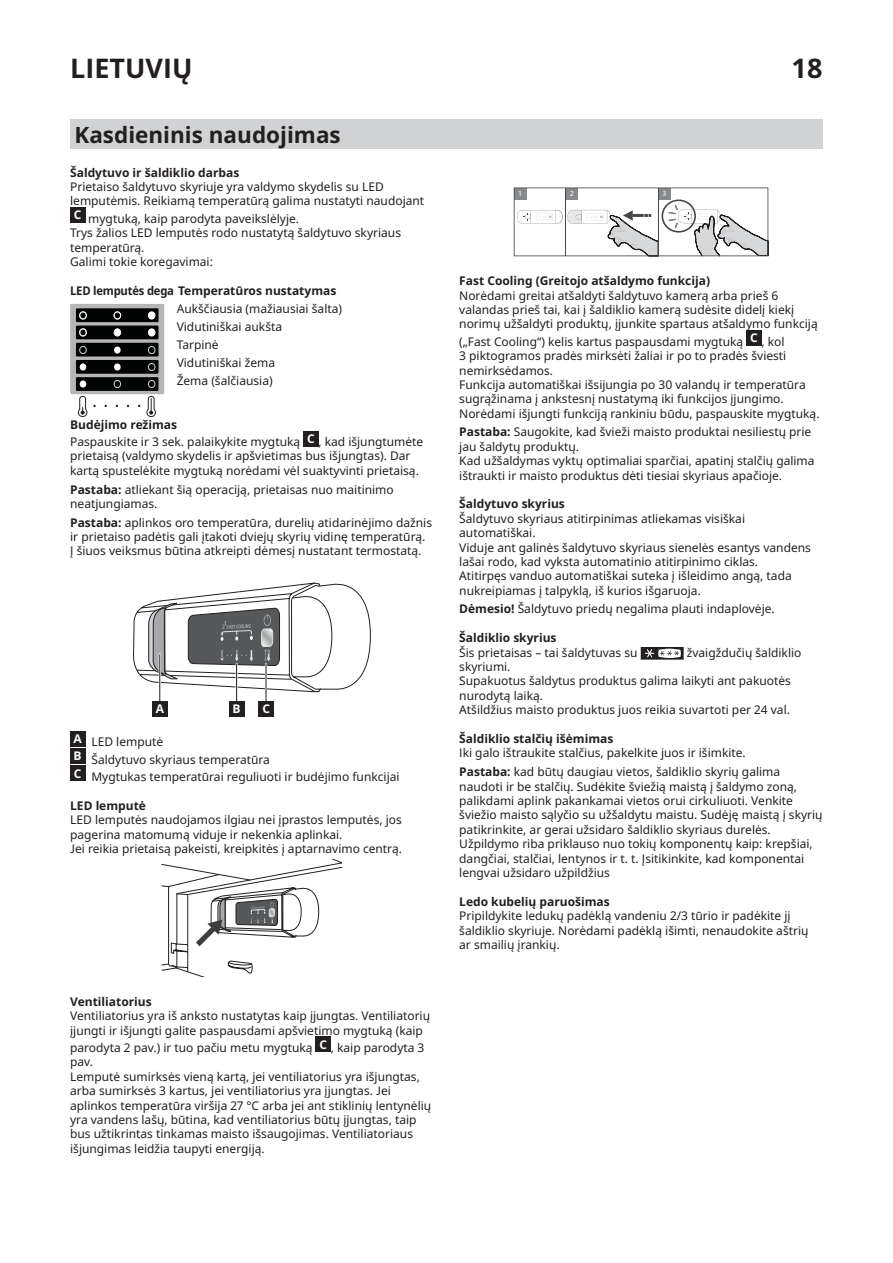
<style>
.page{position:relative;width:893px;height:1263px;background:#fff}
.page>*{position:absolute;margin:0;border:0;box-sizing:border-box;transform-origin:0 0}
.t1{font:700 27px "Noto IKEA Latin";color:#231f20}
.Title15p{font:700 22.5px "Noto IKEA Latin";color:#231f20}
.IK_Body{font:12px/14.4px "Noto IKEA Latin";color:#231f20}
.IK_Body-2{font:700 12px "Noto IKEA Latin";color:#231f20}
.IK_Numbered_BLACK{font:12px "Noto IKEA Latin";color:#231f20}
.IK_Body-3{font:700 12px "Noto IKEA Latin";color:#231f20;scale:.94 1}
.IK_Numeri_bianchi{font:700 12px "Noto IKEA Latin";color:#fff}
.IK_Numbered_BLACK-2{font:700 12px "Noto IKEA Latin";color:#231f20}
.t2{font:7.95px "Myriad Pro";color:#fff}
.s1{font-weight:700}
</style>
<div class="page">
<div style="left:70px;top:119px;width:753px;height:30px;background:#d1d2d4"></div>
<div style="left:70px;top:208px;width:15px;height:15px;background:#231f20"></div>
<div style="left:303px;top:431px;width:15px;height:15px;background:#231f20"></div>
<svg style="left:133px;top:583px;width:238px;height:109px"></svg>
<hr style="left:265px;top:664px;width:2px;height:44px;background:#fff">
<hr style="left:266px;top:664px;width:1px;height:44px;background:#231f20">
<div style="left:259px;top:701px;width:15px;height:15px;background:#231f20"></div>
<hr style="left:235px;top:664px;width:3px;height:44px;background:#fff">
<hr style="left:236px;top:664px;width:1px;height:44px;background:#231f20">
<div style="left:229px;top:701px;width:15px;height:15px;background:#231f20"></div>
<hr style="left:159px;top:654px;width:2px;height:54px;background:#fff">
<hr style="left:159px;top:654px;width:1px;height:54px;background:#231f20">
<div style="left:153px;top:701px;width:15px;height:15px;background:#231f20"></div>
<div style="left:70px;top:731px;width:15px;height:15px;background:#231f20"></div>
<div style="left:70px;top:748px;width:15px;height:15px;background:#231f20"></div>
<div style="left:70px;top:766px;width:15px;height:15px;background:#231f20"></div>
<svg style="left:161px;top:860px;width:181px;height:117px"></svg>
<div style="left:316px;top:1037px;width:15px;height:15px;background:#231f20"></div>
<svg style="left:514px;top:187px;width:254px;height:69px"></svg>
<div style="left:746px;top:331px;width:15px;height:15px;background:#231f20"></div>
<svg style="left:641px;top:647px;width:43px;height:13px"></svg>
<svg style="left:70px;top:304px;width:94px;height:113px"></svg>
<h1 class="t1" style="left:70px;top:49px;width:124px">LIETUVIŲ</h1>
<h1 class="t1" style="left:793px;top:49px;width:32px">18</h1>
<p class="Title15p" style="left:74px;top:119px;width:268px">Kasdieninis naudojimas</p>
<p class="IK_Body-2" style="left:70px;top:164px;width:171px">Šaldytuvo ir šaldiklio darbas</p>
<p class="IK_Body" style="left:70px;top:179px;width:356px">Prietaiso šaldytuvo skyriuje yra valdymo skydelis su LED lemputėmis. Reikiamą temperatūrą galima nustatyti naudojant</p>
<p class="IK_Numeri_bianchi" style="left:74px;top:207px;width:9px">C</p>
<p class="IK_Body" style="left:88px;top:211px;width:212px">mygtuką, kaip parodyta paveikslėlyje.</p>
<p class="IK_Body" style="left:70px;top:225px;width:332px">Trys žalios LED lemputės rodo nustatytą šaldytuvo skyriaus temperatūrą.</p>
<p class="IK_Body" style="left:70px;top:254px;width:144px">Galimi tokie koregavimai:</p>
<p class="IK_Body-3" style="left:70px;top:282px;width:285px">LED lemputės dega Temperatūros nustatymas</p>
<p class="IK_Body" style="left:177px;top:301px;width:167px">Aukščiausia (mažiausiai šalta)</p>
<p class="IK_Body" style="left:177px;top:319px;width:107px">Vidutiniškai aukšta</p>
<p class="IK_Body" style="left:177px;top:337px;width:44px">Tarpinė</p>
<p class="IK_Body" style="left:177px;top:355px;width:100px">Vidutiniškai žema</p>
<p class="IK_Body" style="left:177px;top:373px;width:98px">Žema (šalčiausia)</p>
<p class="IK_Body-2" style="left:70px;top:416px;width:108px">Budėjimo režimas</p>
<p class="IK_Body" style="left:70px;top:434px;width:232px">Paspauskite ir 3 sek. palaikykite mygtuką</p>
<p class="IK_Numeri_bianchi" style="left:307px;top:430px;width:9px">C</p>
<p class="IK_Body" style="left:70px;top:434px;width:355px;text-indent:248px">, kad išjungtumėte prietaisą (valdymo skydelis ir apšvietimas bus išjungtas). Dar kartą spustelėkite mygtuką norėdami vėl suaktyvinti prietaisą.</p>
<p class="IK_Body" style="left:70px;top:482px;width:325px"><span class="s1">Pastaba:</span> atliekant šią operaciją, prietaisas nuo maitinimo neatjungiamas.</p>
<p class="IK_Body" style="left:70px;top:515px;width:363px"><span class="s1">Pastaba:</span> aplinkos oro temperatūra, durelių atidarinėjimo dažnis ir prietaiso padėtis gali įtakoti dviejų skyrių vidinę temperatūrą.</p>
<p class="IK_Body" style="left:70px;top:543px;width:353px">Į šiuos veiksmus būtina atkreipti dėmesį nustatant termostatą.</p>
<p class="IK_Numeri_bianchi" style="left:156px;top:700px;width:10px">A</p>
<p class="IK_Numeri_bianchi" style="left:233px;top:700px;width:10px">B</p>
<p class="IK_Numeri_bianchi" style="left:262px;top:700px;width:9px">C</p>
<p class="IK_Numeri_bianchi" style="left:74px;top:730px;width:10px">A</p>
<p class="IK_Numbered_BLACK" style="left:91px;top:733px;width:73px">LED lemputė</p>
<p class="IK_Numeri_bianchi" style="left:74px;top:747px;width:10px">B</p>
<p class="IK_Numbered_BLACK" style="left:91px;top:751px;width:180px">Šaldytuvo skyriaus temperatūra</p>
<p class="IK_Numeri_bianchi" style="left:74px;top:765px;width:9px">C</p>
<p class="IK_Numbered_BLACK" style="left:91px;top:768px;width:310px">Mygtukas temperatūrai reguliuoti ir budėjimo funkcijai</p>
<p class="IK_Numbered_BLACK-2" style="left:70px;top:797px;width:77px">LED lemputė</p>
<p class="IK_Body" style="left:70px;top:812px;width:333px">LED lemputės naudojamos ilgiau nei įprastos lemputės, jos pagerina matomumą viduje ir nekenkia aplinkai.</p>
<p class="IK_Body" style="left:70px;top:841px;width:333px">Jei reikia prietaisą pakeisti, kreipkitės į aptarnavimo centrą.</p>
<p class="IK_Body-2" style="left:70px;top:993px;width:83px">Ventiliatorius</p>
<p class="IK_Body" style="left:70px;top:1008px;width:361px">Ventiliatorius yra iš anksto nustatytas kaip įjungtas. Ventiliatorių įjungti ir išjungti galite paspausdami apšvietimo mygtuką (kaip</p>
<p class="IK_Body" style="left:70px;top:1040px;width:244px">parodyta 2 pav.) ir tuo pačiu metu mygtuką</p>
<p class="IK_Numeri_bianchi" style="left:319px;top:1036px;width:9px">C</p>
<p class="IK_Body" style="left:331px;top:1040px;width:95px">, kaip parodyta 3</p>
<p class="IK_Body" style="left:70px;top:1054px;width:24px">pav.</p>
<p class="IK_Body" style="left:70px;top:1069px;width:363px">Lemputė sumirksės vieną kartą, jei ventiliatorius yra išjungtas, arba sumirksės 3 kartus, jei ventiliatorius yra įjungtas. Jei aplinkos temperatūra viršija 27 °C arba jei ant stiklinių lentynėlių yra vandens lašų, būtina, kad ventiliatorius būtų įjungtas, taip bus užtikrintas tinkamas maisto išsaugojimas. Ventiliatoriaus išjungimas leidžia taupyti energiją.</p>
<p class="t2" style="left:518px;top:189px;width:6px">1</p>
<p class="t2" style="left:570px;top:189px;width:6px">2</p>
<p class="t2" style="left:663px;top:189px;width:6px">3</p>
<p class="IK_Body-2" style="left:459px;top:272px;width:252px">Fast Cooling (Greitojo atšaldymo funkcija)</p>
<p class="IK_Body" style="left:459px;top:287px;width:360px">Norėdami greitai atšaldyti šaldytuvo kamerą arba prieš 6 valandas prieš tai, kai į šaldiklio kamerą sudėsite didelį kiekį norimų užšaldyti produktų, įjunkite spartaus atšaldymo funkciją</p>
<p class="IK_Body" style="left:459px;top:334px;width:286px">(„Fast Cooling“) kelis kartus paspausdami mygtuką</p>
<p class="IK_Numeri_bianchi" style="left:750px;top:329px;width:9px">C</p>
<p class="IK_Body" style="left:459px;top:334px;width:329px;text-indent:302px">, kol<br>3 piktogramos pradės mirksėti žaliai ir po to pradės šviesti nemirksėdamos.</p>
<p class="IK_Body" style="left:459px;top:377px;width:348px">Funkcija automatiškai išsijungia po 30 valandų ir temperatūra sugrąžinama į ankstesnį nustatymą iki funkcijos įjungimo.</p>
<p class="IK_Body" style="left:459px;top:406px;width:362px">Norėdami išjungti funkciją rankiniu būdu, paspauskite mygtuką.</p>
<p class="IK_Body" style="left:459px;top:424px;width:354px"><span class="s1">Pastaba:</span> Saugokite, kad švieži maisto produktai nesiliestų prie jau šaldytų produktų.</p>
<p class="IK_Body" style="left:459px;top:453px;width:357px">Kad užšaldymas vyktų optimaliai sparčiai, apatinį stalčių galima ištraukti ir maisto produktus dėti tiesiai skyriaus apačioje.</p>
<p class="IK_Body-2" style="left:459px;top:495px;width:107px">Šaldytuvo skyrius</p>
<p class="IK_Body" style="left:459px;top:511px;width:287px">Šaldytuvo skyriaus atitirpinimas atliekamas visiškai automatiškai.</p>
<p class="IK_Body" style="left:459px;top:540px;width:353px">Viduje ant galinės šaldytuvo skyriaus sienelės esantys vandens lašai rodo, kad vyksta automatinio atitirpinimo ciklas.</p>
<p class="IK_Body" style="left:459px;top:568px;width:334px">Atitirpęs vanduo automatiškai suteka į išleidimo angą, tada nukreipiamas į talpyklą, iš kurios išgaruoja.</p>
<p class="IK_Body" style="left:459px;top:601px;width:317px"><span class="s1">Dėmesio!</span> Šaldytuvo priedų negalima plauti indaplovėje.</p>
<p class="IK_Body-2" style="left:459px;top:629px;width:99px">Šaldiklio skyrius</p>
<p class="IK_Body" style="left:459px;top:645px;width:180px">Šis prietaisas – tai šaldytuvas su</p>
<p class="IK_Body" style="left:687px;top:645px;width:116px">žvaigždučių šaldiklio</p>
<p class="IK_Body" style="left:459px;top:659px;width:53px">skyriumi.</p>
<p class="IK_Body" style="left:459px;top:673px;width:333px">Supakuotus šaldytus produktus galima laikyti ant pakuotės nurodytą laiką.</p>
<p class="IK_Body" style="left:459px;top:702px;width:332px">Atšildžius maisto produktus juos reikia suvartoti per 24 val.</p>
<p class="IK_Body-2" style="left:459px;top:730px;width:156px">Šaldiklio stalčių išėmimas</p>
<p class="IK_Body" style="left:459px;top:745px;width:288px">Iki galo ištraukite stalčius, pakelkite juos ir išimkite.</p>
<p class="IK_Body" style="left:459px;top:764px;width:365px"><span class="s1">Pastaba:</span> kad būtų daugiau vietos, šaldiklio skyrių galima naudoti ir be stalčių. Sudėkite šviežią maistą į šaldymo zoną, palikdami aplink pakankamai vietos orui cirkuliuoti. Venkite šviežio maisto sąlyčio su užšaldytu maistu. Sudėję maistą į skyrių patikrinkite, ar gerai užsidaro šaldiklio skyriaus durelės.</p>
<p class="IK_Body" style="left:459px;top:836px;width:355px">Užpildymo riba priklauso nuo tokių komponentų kaip: krepšiai, dangčiai, stalčiai, lentynos ir t. t. Įsitikinkite, kad komponentai lengvai užsidaro užpildžius</p>
<p class="IK_Body-2" style="left:459px;top:893px;width:152px">Ledo kubelių paruošimas</p>
<p class="IK_Body" style="left:459px;top:908px;width:351px">Pripildykite ledukų padėklą vandeniu 2/3 tūrio ir padėkite jį šaldiklio skyriuje. Norėdami padėklą išimti, nenaudokite aštrių ar smailių įrankių.</p>
</div>
